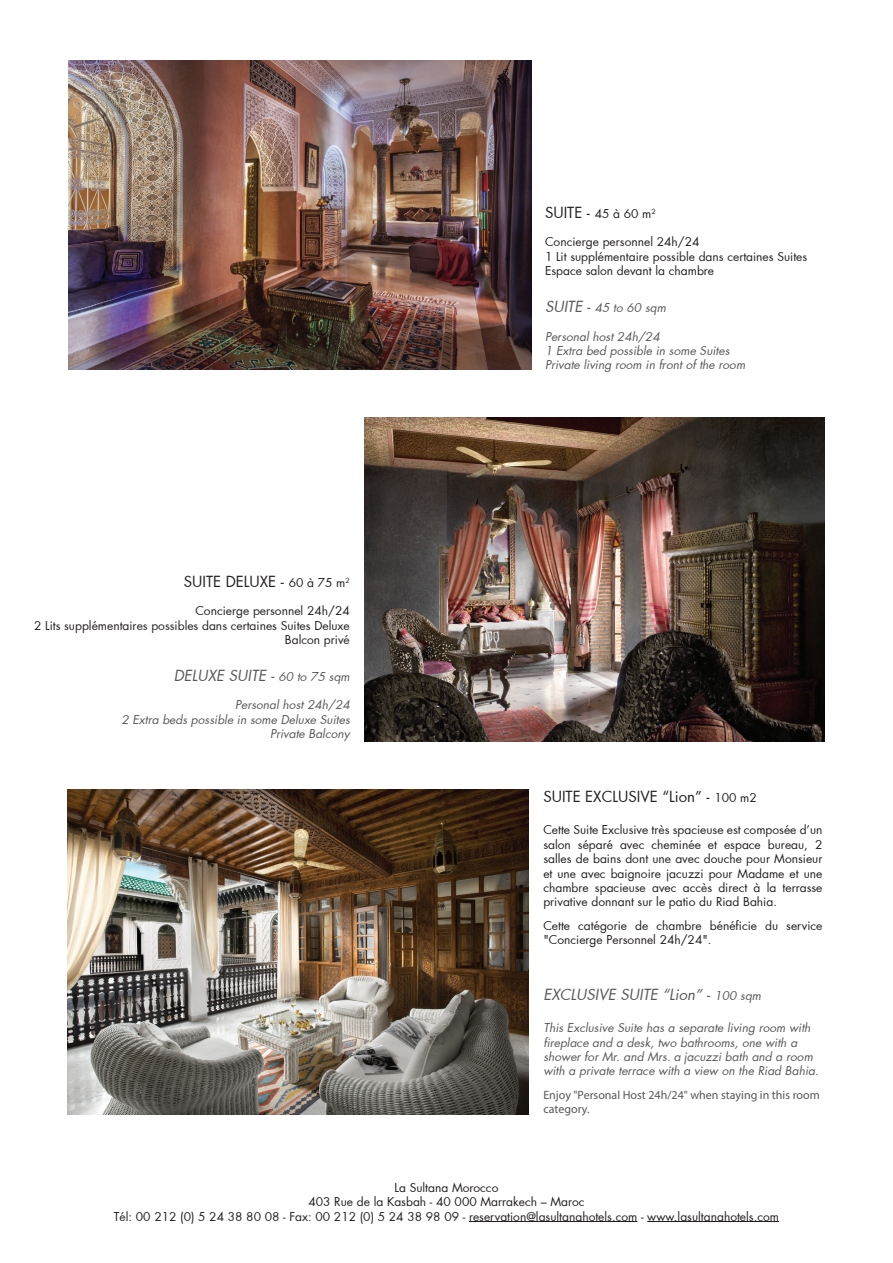
<style>
.page{position:relative;width:893px;height:1263px;background:#fff}
.page>*{position:absolute;margin:0;border:0;box-sizing:border-box;transform-origin:0 0}
.t1{font:15px "Futura";color:#231f20}
.t2{font:italic 15px "Futura";color:#57585a}
.t3{font:12px/14.4px "Futura";color:#231f20}
.t4{font:italic 12px/14.4px "Futura";color:#57585a}
.t5{font:12px/14.4px "Myriad Pro";color:#57585a}
.s1{font-size:12px}
.s2{font-size:15px}
</style>
<div class="page">
<hr style="left:469px;top:1221px;width:168px;height:1px;background:#231f20">
<hr style="left:647px;top:1221px;width:132px;height:1px;background:#231f20">
<img style="left:69px;top:61px;width:463px;height:308px">
<img style="left:364px;top:417px;width:460px;height:325px">
<img style="left:68px;top:790px;width:460px;height:324px">
<p class="t1" style="left:184px;top:571px;width:167px">SUITE DELUXE - <span class="s1">60 à 75 m</span><sup>2</sup></p>
<p class="t3" style="left:34px;top:603px;width:317px;text-align:right">Concierge personnel 24h/24<br>2 Lits supplémentaires possibles dans certaines Suites Deluxe<br>Balcon privé</p>
<p class="t2" style="left:174px;top:665px;width:178px">DELUXE SUITE - <span class="s1">60 to 75 sqm</span></p>
<p class="t4" style="left:121px;top:698px;width:230px;text-align:right">Personal host 24h/24<br>2 Extra beds possible in some Deluxe Suites<br>Private Balcony</p>
<p class="t1" style="left:545px;top:202px;width:112px">SUITE - <span class="s1">45 à 60 m</span><sup>2</sup></p>
<p class="t3" style="left:545px;top:235px;width:264px">Concierge personnel 24h/24<br>1 Lit supplémentaire possible dans certaines Suites<br>Espace salon devant la chambre</p>
<p class="t4" style="left:545px;top:300px;width:122px"><span class="s2">SUITE -</span> 45 to 60 sqm</p>
<p class="t4" style="left:545px;top:329px;width:202px">Personal host 24h/24<br>1 Extra bed possible in some Suites<br>Private living room in front of the room</p>
<p class="t1" style="left:543px;top:786px;width:215px">SUITE EXCLUSIVE “Lion” - <span class="s1">100 m2</span></p>
<p class="t3" style="left:543px;top:823px;width:281px;text-align:justify">Cette Suite Exclusive très spacieuse est composée d’un salon séparé avec cheminée et espace bureau, 2 salles de bains dont une avec douche pour Monsieur et une avec baignoire jacuzzi pour Madame et une chambre spacieuse avec accès direct à la terrasse privative donnant sur le patio du Riad Bahia.</p>
<p class="t3" style="left:543px;top:918px;width:281px">Cette catégorie de chambre bénéficie du service "Concierge Personnel 24h/24".</p>
<p class="t2" style="left:543px;top:984px;width:219px">EXCLUSIVE SUITE “Lion” - <span class="s1">100 sqm</span></p>
<p class="t4" style="left:543px;top:1020px;width:277px">This Exclusive Suite has a separate living room with fireplace and a desk, two bathrooms, one with a shower for Mr. and Mrs. a jacuzzi bath and a room with a private terrace with a view on the Riad Bahia.</p>
<p class="t5" style="left:543px;top:1087px;width:278px">Enjoy "Personal Host 24h/24" when staying in this room category.</p>
<p class="t3" style="left:114px;top:1180px;width:667px;text-align:center">La Sultana Morocco<br>403 Rue de la Kasbah - 40 000 Marrakech – Maroc<br>Tél: 00 212 (0) 5 24 38 80 08 - Fax: 00 212 (0) 5 24 38 98 09 - reservation@lasultanahotels.com - www.lasultanahotels.com</p>
</div>
